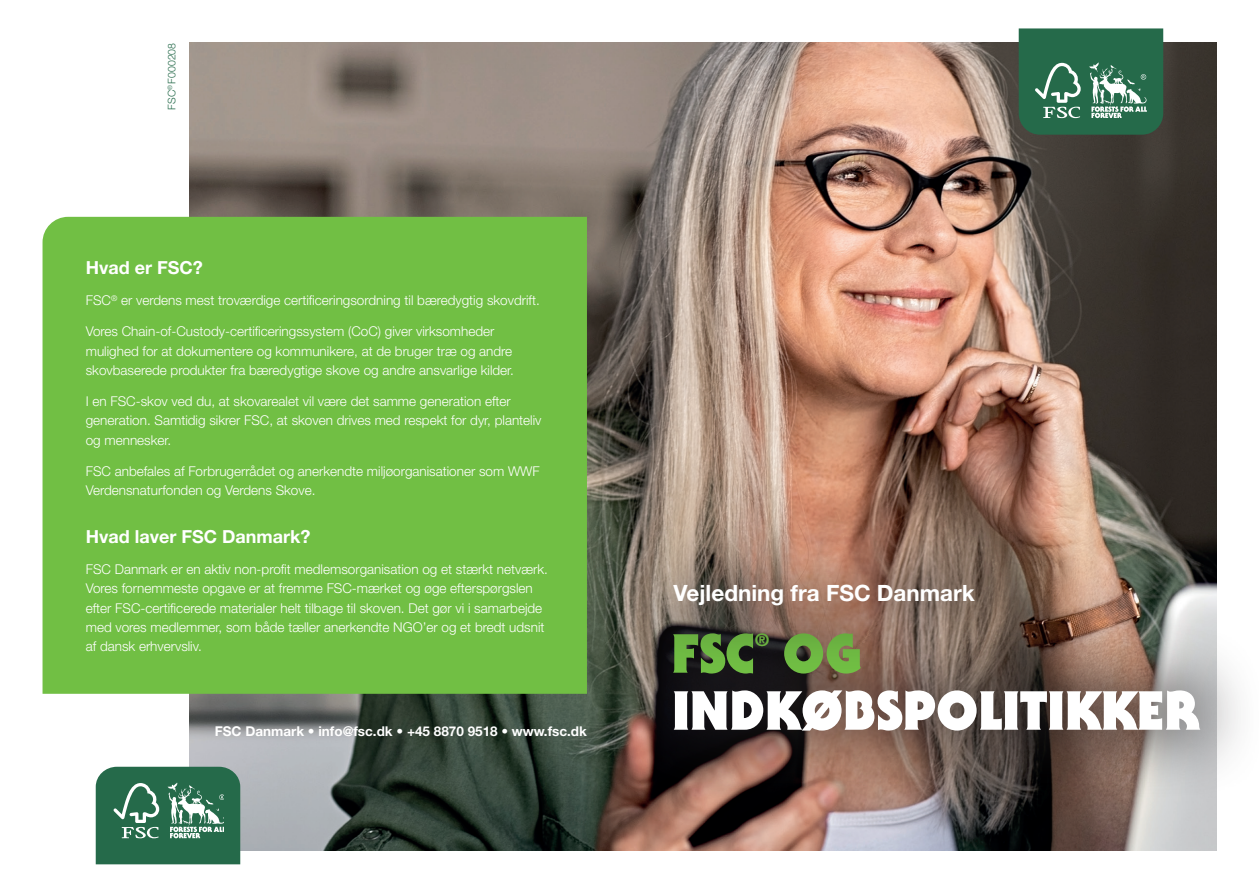
<style>
.page{position:relative;width:1259px;height:893px;background:#fff}
.page>*{position:absolute;margin:0;border:0;box-sizing:border-box;transform-origin:0 0}
.t1{font:900 54px "Serif Gothic Std";color:#fff}
.t2{font:900 54px "Serif Gothic Std";color:#71bf44}
.t3{font:700 22.5px "Helvetica Neue LT Std";color:#fff}
.t4{font:700 18px "Helvetica Neue LT Std";color:#fff}
.t5{font:900 17.55px "Serif Gothic Std";color:#71bf44}
.t6{font:300 13.5px/19.4px "Helvetica Neue LT Std";color:#fff}
.t7{font:700 13.5px "Helvetica Neue LT Std";color:#fff}
.t8{font:300 10.5px "Helvetica Neue LT Std";color:#256a4a}
</style>
<div class="page">
<img style="left:190px;top:43px;width:1026px;height:807px">
<div style="left:43px;top:217px;width:544px;height:477px;background:#71bf44"></div>
<svg style="left:1018px;top:28px;width:145px;height:107px;background:#3c785c"></svg>
<svg style="left:96px;top:767px;width:144px;height:97px;background:#3e7b5f"></svg>
<div style="left:604px;top:564px;width:655px;height:236px;background:#231f20;opacity:.7"></div>
<div style="left:608px;top:515px;width:433px;height:158px;background:#231f20;opacity:.69"></div>
<p class="t8" style="left:165px;top:110px;width:68px;rotate:-90deg">FSC<sup>®</sup> F000208</p>
<h3 class="t4" style="left:86px;top:257px;width:119px">Hvad er FSC?</h3>
<p class="t6" style="left:86px;top:290px;width:455px">FSC<sup>®</sup> er verdens mest troværdige certificeringsordning til bæredygtig skovdrift.</p>
<p class="t6" style="left:86px;top:322px;width:430px">Vores Chain-of-Custody-certificeringssystem (CoC) giver virksomheder mulighed for at dokumentere og kommunikere, at de bruger træ og andre skovbaserede produkter fra bæredygtige skove og andre ansvarlige kilder.</p>
<p class="t6" style="left:86px;top:391px;width:457px">I en FSC-skov ved du, at skovarealet vil være det samme generation efter generation. Samtidig sikrer FSC, at skoven drives med respekt for dyr, planteliv og mennesker.</p>
<p class="t6" style="left:86px;top:461px;width:455px">FSC anbefales af Forbrugerrådet og anerkendte miljøorganisationer som WWF<br>Verdensnaturfonden og Verdens Skove.</p>
<h3 class="t4" style="left:86px;top:525px;width:226px">Hvad laver FSC Danmark?</h3>
<p class="t6" style="left:86px;top:559px;width:464px">FSC Danmark er en aktiv non-profit medlemsorganisation og et stærkt netværk.<br>Vores fornemmeste opgave er at fremme FSC-mærket og øge efterspørgslen efter FSC-certificerede materialer helt tilbage til skoven. Det gør vi i samarbejde med vores medlemmer, som både tæller anerkendte NGO’er og et bredt udsnit af dansk erhvervsliv.</p>
<p class="t7" style="left:215px;top:722px;width:373px">FSC Danmark • info@fsc.dk • +45 8870 9518 • www.fsc.dk</p>
<h2 class="t3" style="left:673px;top:579px;width:303px">Vejledning fra FSC Danmark</h2>
<h1 class="t2" style="left:672px;top:620px;width:84px">FSC</h1>
<p class="t5" style="left:755px;top:629px;width:15px">®</p>
<h1 class="t2" style="left:782px;top:620px;width:80px">OG</h1>
<h1 class="t1" style="left:672px;top:677px;width:530px">INDKØBSPOLITIKKER</h1>
</div>
